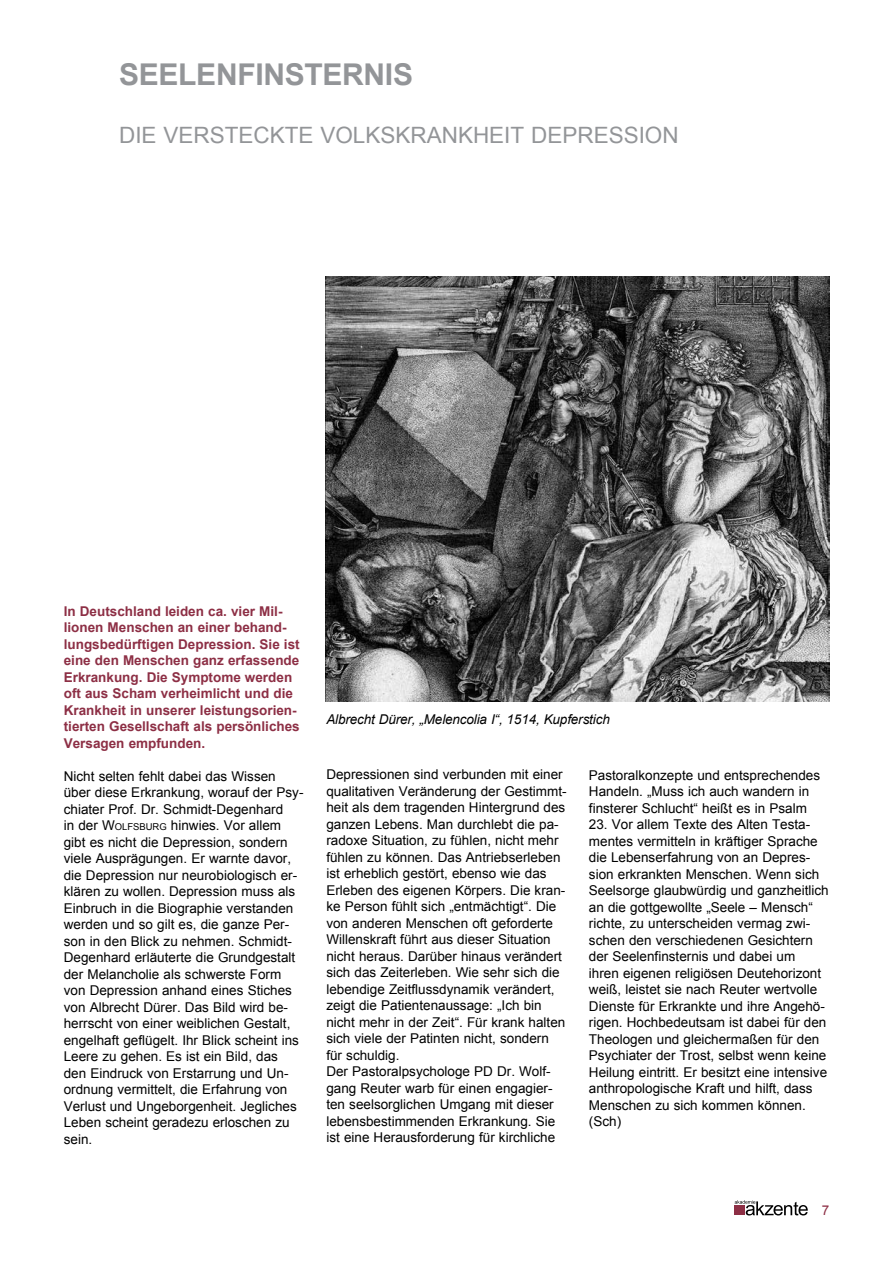
<style>
.page{position:relative;width:893px;height:1263px;background:#fff}
.page>*{position:absolute;margin:0;border:0;box-sizing:border-box;transform-origin:0 0}
.t1{font:700 30px "Arial";letter-spacing:-.01em;color:#939598}
.t2{font:22.5px "Arial";color:#939598}
.t3{font:13.5px/16.5px "Arial";color:#000}
.t4{font:700 13.5px/16.5px "Arial";color:#8d2f45}
.t5{font:italic 13.5px "Arial";letter-spacing:-.01em;color:#000}
.t6{font:13.5px "Arial";color:#8d2f45}
.s1{font-style:inherit}
.s2{font-size:9.45px}
</style>
<div class="page">
<svg style="left:735px;top:1200px;width:73px;height:15px"></svg>
<div style="left:735px;top:1205px;width:10px;height:10px;background:#8d2f45"></div>
<img style="left:325px;top:276px;width:504px;height:426px">
<h1 class="t1" style="left:119px;top:55px;width:292px">Seelenfinsternis</h1>
<h2 class="t2" style="left:119px;top:120px;width:262px">Die versteckte Volksk</h2>
<h2 class="t2" style="left:410px;top:120px;width:270px">rankheit Depression</h2>
<p class="t4" style="left:64px;top:603px;width:237px">In Deutschland leiden ca. vier Mil&shy;lionen Menschen an einer behand&shy;lungsbedürftigen Depression. Sie ist eine den Menschen ganz erfassende Erkrankung. Die Symptome werden oft aus Scham verheimlicht und die Krankheit in unserer leistungsorien&shy;tierten Gesellschaft als persönliches Versagen empfunden.</p>
<p class="t3" style="left:64px;top:768px;width:241px">N icht selten fehlt dabei das Wissen über diese Erkrankung, worauf der Psy&shy;chiater Prof. Dr. Schmidt-Degenhard<br>in der <span class="s1">W</span><span class="s2">OLFSBURG</span> hinwies. Vor allem gibt es nicht die Depression, sondern viele Ausprägungen. Er warnte davor, die Depression nur neurobiologisch er&shy;klären zu wollen. Depression muss als Einbruch in die Biographie verstanden werden und so gilt es, die ganze Per&shy;son in den Blick zu nehmen. Schmidt-Degenhard erläuterte die Grundgestalt der Melancholie als schwerste Form von Depression anhand eines Stiches von Albrecht Dürer. Das Bild wird be&shy;herrscht von einer weiblichen Gestalt, engelhaft geflügelt. I hr Blick scheint ins Leere zu gehen. Es ist ein Bild, das den Eindruck von Erstarrung und U n&shy;ordnung vermittelt, die Erfahrung von Verlust und U ngeborgenheit. Jegliches Leben scheint geradezu erloschen zu sein.</p>
<p class="t3" style="left:326px;top:767px;width:242px">Depressionen sind verbunden mit einer qualitativen Veränderung der Gestimmt&shy;heit als dem tragenden H intergrund des ganzen Lebens. Man durchlebt die pa&shy;radoxe Situation, zu fühlen, nicht mehr fühlen zu können. Das Antriebserleben ist erheblich gestört, ebenso wie das Erleben des eigenen Körpers. Die kran&shy;ke Person fühlt sich „entmächtigt“. Die von anderen Menschen oft geforderte Willenskraft führt aus dieser Situation nicht heraus. Darüber hinaus verändert sich das Zeiterleben. Wie sehr sich die lebendige Zeitflussdynamik verändert, zeigt die Patientenaussage: „Ich bin nicht mehr in der Zeit“. Für krank halten sich viele der Patinten nicht, sondern für schuldig.<br>Der Pastoralpsychologe PD Dr. Wolf&shy;gang Reuter warb für einen engagier&shy;ten seelsorglichen U mgang mit dieser lebensbestimmenden Erkrankung. Sie ist eine Herausforderung für kirchliche</p>
<p class="t5" style="left:326px;top:711px;width:285px">Albrecht Dürer, „Melencolia I“, 1514, Kupferstich</p>
<p class="t3" style="left:589px;top:767px;width:233px">Pastoralkonzepte und entsprechendes<br>Handeln. „Muss ich auch wandern in finsterer Schlucht“ heißt es in Psalm</p>
<p class="t3" style="left:589px;top:816px;width:241px">23. Vor allem Texte des Alten Testa&shy;mentes vermitteln in kräftiger Sprache die Lebenserfahrung von an Depres&shy;sion erkrankten Menschen. Wenn sich Seelsorge glaubwürdig und ganzheitlich an die gottgewollte „Seele – Mensch“ richte, zu unterscheiden vermag zwi&shy;schen den verschiedenen Gesichtern der Seelenfinsternis und dabei um<br>ihren eigenen religiösen Deutehorizont weiß, leistet sie nach Reuter wertvolle Dienste für Erkrankte und ihre Angehö&shy;rigen. Hochbedeutsam ist dabei für den Theologen und gleichermaßen für den Psychiater der Trost, selbst wenn keine Heilung eintritt. Er besitzt eine intensive anthropologische Kraft und hilft, dass Menschen zu sich kommen können. (Sch)</p>
<p class="t6" style="left:822px;top:1202px;width:9px">7</p>
</div>
